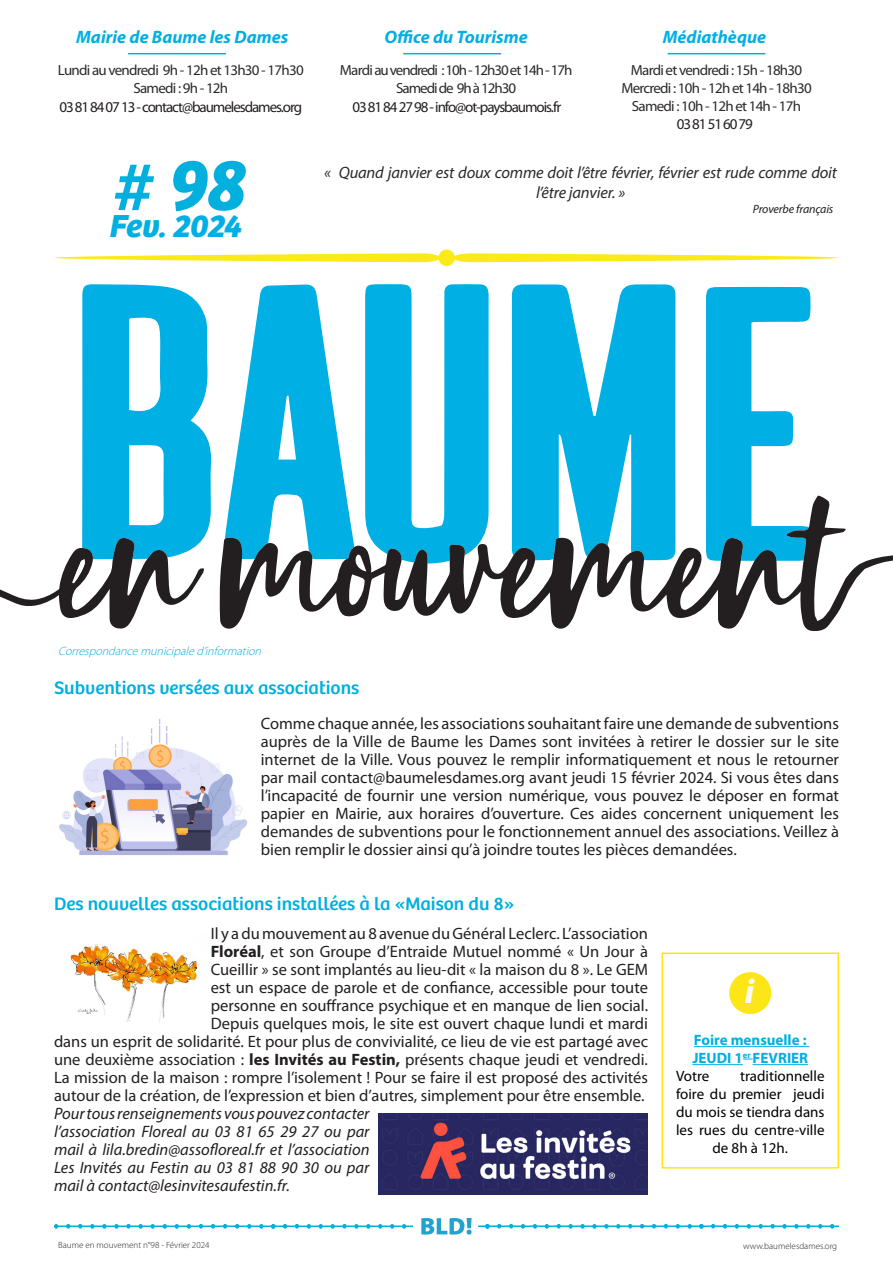
<style>
.page{position:relative;width:893px;height:1263px;background:#fff}
.page>*{position:absolute;margin:0;border:0;box-sizing:border-box;transform-origin:0 0}
.t1{font:italic 700 75px "Bree";color:#02afdd}
.t2{font:italic 700 33px "Bree";letter-spacing:-.005em;color:#00afe3}
.t3{font:italic 700 33px "Bree";color:#fefaf8}
.t4{font:18.75px "Bree";color:#02afdd;scale:1.04 1}
.t5{font:italic 700 18px "Myriad Pro";color:#00afe3}
.t6{font:16.5px/18px "Myriad Pro";color:#231f20;text-align:right}
.t7{font:italic 16.5px/18px "Myriad Pro";color:#231f20;text-align:justify}
.t8{font:italic 16.5px/19.8px "Myriad Pro";letter-spacing:-.01em;color:#2c292a;text-align:center}
.t9{font:15px "Myriad Pro";color:#000}
.t10{font:15px "Myriad Pro";letter-spacing:-.07em;color:#231f20}
.t11{font:700 15px "Myriad Pro";color:#00afe3}
.t12{font:14.7px "Myriad Pro";letter-spacing:-.05em;color:#2c292a}
.t13{font:14.7px "Myriad Pro";letter-spacing:-.07em;color:#2c292a}
.t14{font:italic 300 12px "Myriad Pro";color:#00afe3}
.t15{font:italic 12px "Myriad Pro";letter-spacing:-.01em;color:#231f20}
.t16{font:300 9px "Myriad Pro";color:#231f20}
.s1{font-weight:700}
</style>
<div class="page">
<div style="left:662px;top:952px;width:177px;height:216px;border:2px solid #fce618"></div>
<hr style="left:694px;top:1046px;width:116px;height:1px;background:#00afe3">
<hr style="left:692px;top:1064px;width:51px;height:1px;background:#00afe3">
<hr style="left:752px;top:1064px;width:56px;height:1px;background:#00afe3">
<hr style="left:273px;top:1225px;width:215px;height:2px;background:#02afdd">
<svg style="left:307px;top:1224px;width:4px;height:5px"></svg>
<svg style="left:319px;top:1224px;width:4px;height:5px"></svg>
<svg style="left:331px;top:1224px;width:4px;height:5px"></svg>
<svg style="left:354px;top:1224px;width:5px;height:5px"></svg>
<svg style="left:366px;top:1224px;width:4px;height:5px"></svg>
<svg style="left:378px;top:1224px;width:4px;height:5px"></svg>
<svg style="left:390px;top:1224px;width:4px;height:5px"></svg>
<svg style="left:402px;top:1224px;width:4px;height:5px"></svg>
<svg style="left:706px;top:287px;width:105px;height:208px"></svg>
<hr style="left:128px;top:53px;width:98px;height:1px;background:#00afe3">
<hr style="left:668px;top:53px;width:97px;height:1px;background:#00afe3">
<hr style="left:403px;top:53px;width:98px;height:1px;background:#00afe3">
<svg style="left:219px;top:495px;width:674px;height:136px"></svg>
<svg style="left:512px;top:284px;width:163px;height:300px"></svg>
<svg style="left:222px;top:284px;width:267px;height:321px"></svg>
<svg style="left:0;top:284px;width:212px;height:345px"></svg>
<svg style="left:414px;top:1218px;width:64px;height:16px"></svg>
<div style="left:729px;top:972px;width:42px;height:42px;background:#fce618;border-radius:50%"></div>
<hr style="left:56px;top:1225px;width:218px;height:2px;background:#02afdd">
<svg style="left:54px;top:1224px;width:4px;height:5px"></svg>
<svg style="left:90px;top:1224px;width:5px;height:5px"></svg>
<svg style="left:102px;top:1224px;width:5px;height:5px"></svg>
<svg style="left:114px;top:1224px;width:5px;height:5px"></svg>
<svg style="left:138px;top:1224px;width:5px;height:5px"></svg>
<svg style="left:151px;top:1224px;width:4px;height:5px"></svg>
<svg style="left:163px;top:1224px;width:4px;height:5px"></svg>
<svg style="left:175px;top:1224px;width:4px;height:5px"></svg>
<svg style="left:187px;top:1224px;width:4px;height:5px"></svg>
<svg style="left:247px;top:1224px;width:4px;height:5px"></svg>
<svg style="left:259px;top:1224px;width:4px;height:5px"></svg>
<svg style="left:271px;top:1224px;width:5px;height:5px"></svg>
<hr style="left:487px;top:1225px;width:215px;height:2px;background:#02afdd">
<svg style="left:485px;top:1224px;width:5px;height:5px"></svg>
<svg style="left:521px;top:1224px;width:4px;height:5px"></svg>
<svg style="left:533px;top:1224px;width:4px;height:5px"></svg>
<svg style="left:545px;top:1224px;width:4px;height:5px"></svg>
<svg style="left:568px;top:1224px;width:5px;height:5px"></svg>
<svg style="left:580px;top:1224px;width:5px;height:5px"></svg>
<svg style="left:592px;top:1224px;width:5px;height:5px"></svg>
<svg style="left:604px;top:1224px;width:4px;height:5px"></svg>
<svg style="left:616px;top:1224px;width:4px;height:5px"></svg>
<svg style="left:676px;top:1224px;width:4px;height:5px"></svg>
<svg style="left:688px;top:1224px;width:4px;height:5px"></svg>
<hr style="left:701px;top:1225px;width:138px;height:2px;background:#02afdd">
<svg style="left:699px;top:1224px;width:5px;height:5px"></svg>
<svg style="left:735px;top:1224px;width:4px;height:5px"></svg>
<svg style="left:747px;top:1224px;width:4px;height:5px"></svg>
<svg style="left:759px;top:1224px;width:4px;height:5px"></svg>
<svg style="left:782px;top:1224px;width:5px;height:5px"></svg>
<svg style="left:794px;top:1224px;width:5px;height:5px"></svg>
<svg style="left:806px;top:1224px;width:4px;height:5px"></svg>
<svg style="left:818px;top:1224px;width:4px;height:5px"></svg>
<svg style="left:830px;top:1224px;width:4px;height:5px"></svg>
<svg style="left:682px;top:558px;width:12px;height:25px"></svg>
<svg style="left:54px;top:250px;width:785px;height:16px"></svg>
<img style="left:59px;top:719px;width:189px;height:136px">
<img style="left:378px;top:1113px;width:269px;height:81px">
<img style="left:70px;top:944px;width:129px;height:78px">
<p class="t5" style="left:76px;top:25px;width:214px">Mairie de Baume les Dames</p>
<p class="t12" style="left:58px;top:61px;width:247px">Lundi au vendredi 9h - 12h et 13h30 - 17h30</p>
<p class="t12" style="left:133px;top:79px;width:96px">Samedi : 9h - 12h</p>
<p class="t10" style="left:59px;top:97px;width:244px">03 81 84 07 13 - contact@baumelesdames.org</p>
<p class="t1" style="left:111px;top:141px;width:134px"># 98</p>
<p class="t2" style="left:108px;top:206px;width:134px">Fev. 2024</p>
<p class="t5" style="left:385px;top:25px;width:145px">Office du Tourisme</p>
<p class="t5" style="left:663px;top:25px;width:105px">Médiathèque</p>
<p class="t13" style="left:340px;top:61px;width:234px">Mardi au vendredi : 10h - 12h30 et 14h - 17h</p>
<p class="t13" style="left:396px;top:79px;width:121px">Samedi de 9h à 12h30</p>
<p class="t10" style="left:352px;top:98px;width:210px">03 81 84 27 98 - info@ot-paysbaumois.fr</p>
<p class="t12" style="left:631px;top:61px;width:173px">Mardi et vendredi : 15h - 18h30</p>
<p class="t12" style="left:621px;top:79px;width:192px">Mercredi : 10h - 12h et 14h - 18h30</p>
<p class="t12" style="left:632px;top:97px;width:171px">Samedi : 10h - 12h et 14h - 17h</p>
<p class="t10" style="left:677px;top:115px;width:78px">03 81 51 60 79</p>
<p class="t8" style="left:324px;top:163px;width:515px">« Quand janvier est doux comme doit l’être février, février est rude comme doit l’être janvier. »</p>
<p class="t15" style="left:753px;top:201px;width:82px">Proverbe français</p>
<p class="t14" style="left:58px;top:643px;width:208px">Correspondancemunicipaled’information</p>
<p class="t4" style="left:54px;top:676px;width:295px">Subventions versées aux associations</p>
<p class="t6" style="left:261px;top:714px;width:580px;text-align:justify">Comme chaque année, les associations souhaitant faire une demande de subventions auprès de la Ville de Baume les Dames sont invitées à retirer le dossier sur le site internet de la Ville. Vous pouvez le remplir informatiquement et nous le retourner par mail contact@baumelesdames.org avant jeudi 15 février 2024. Si vous êtes dans l’incapacité de fournir une version numérique, vous pouvez le déposer en format papier en Mairie, aux horaires d’ouverture. Ces aides concernent uniquement les demandes de subventions pour le fonctionnement annuel des associations. Veillez à bien remplir le dossier ainsi qu’à joindre toutes les pièces demandées.</p>
<p class="t4" style="left:54px;top:893px;width:444px">Des nouvelles associations installées à la «Maison du 8»</p>
<p class="t6" style="left:54px;top:925px;width:596px">Il y a du mouvement au 8 avenue du Général Leclerc. L’association<br><span class="s1">Floréal</span>, et son Groupe d’Entraide Mutuel nommé « Un Jour à<br>Cueillir » se sont implantés au lieu-dit « la maison du 8 ». Le GEM<br>est un espace de parole et de confiance, accessible pour toute<br>personne en souffrance psychique et en manque de lien social.<br>Depuis quelques mois, le site est ouvert chaque lundi et mardi<br>dans un esprit de solidarité. Et pour plus de convivialité, ce lieu de vie est partagé avec une deuxième association : <span class="s1">les Invités au Festin,</span> présents chaque jeudi et vendredi.<br>La mission de la maison : rompre l’isolement ! Pour se faire il est proposé des activités autour de la création, de l’expression et bien d’autres, simplement pour être ensemble.</p>
<p class="t7" style="left:54px;top:1105px;width:317px">Pour tous renseignements vous pouvez contacter l’association Floreal au 03 81 65 29 27 ou par mail à lila.bredin@assofloreal.fr et l’association Les Invités au Festin au 03 81 88 90 30 ou par mail à contact@lesinvitesaufestin.fr.</p>
<p class="t3" style="left:743px;top:972px;width:10px">i</p>
<p class="t11" style="left:694px;top:1032px;width:114px">Foire mensuelle :</p>
<p class="t11" style="left:692px;top:1050px;width:117px">JEUDI 1<sup>er</sup> FEVRIER</p>
<p class="t9" style="left:676px;top:1067px;width:35px">Votre</p>
<p class="t9" style="left:740px;top:1067px;width:86px">traditionnelle</p>
<p class="t9" style="left:676px;top:1085px;width:150px">foire du premier jeudi</p>
<p class="t9" style="left:676px;top:1103px;width:150px">du mois se tiendra dans</p>
<p class="t9" style="left:676px;top:1121px;width:150px">les rues du centre-ville</p>
<p class="t9" style="left:712px;top:1139px;width:77px">de 8h à 12h.</p>
<p class="t16" style="left:58px;top:1239px;width:153px">Baume en mouvement n°98 - Février 2024</p>
<p class="t16" style="left:743px;top:1241px;width:95px">www.baumelesdames.org</p>
</div>
